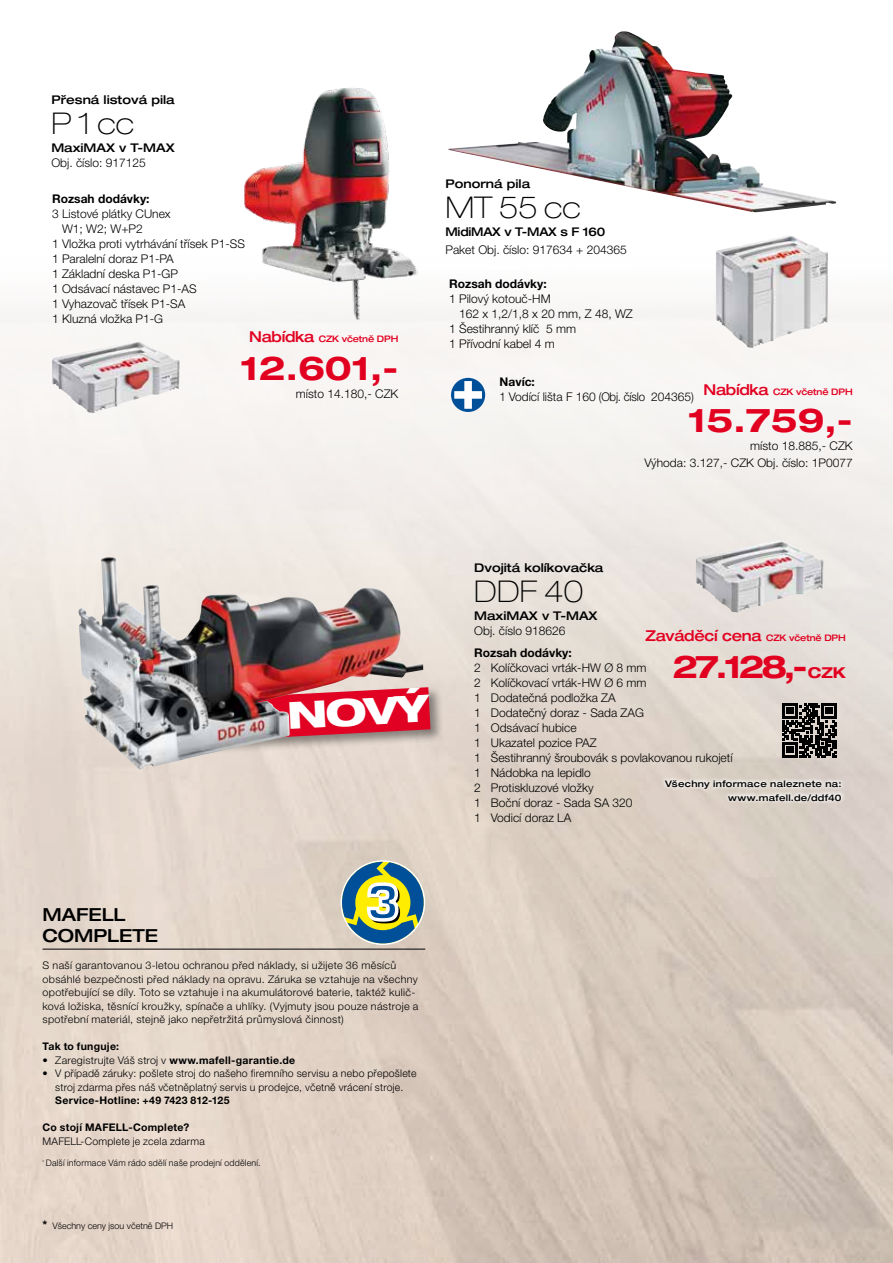
<style>
.page{position:relative;width:893px;height:1263px;background:#fff}
.page>*{position:absolute;margin:0;border:0;box-sizing:border-box;transform-origin:0 0}
.t1{font:800 expanded 37.35px "Helvetica Neue";color:#fff;scale:1.11 1}
.t2{font:700 expanded 33px "Helvetica Neue LT Pro";color:#e20020}
.t3{font:700 expanded 31.5px "Helvetica Neue LT Pro";color:#e20020}
.t4{font:100 expanded 30px "Helvetica Neue LT Pro";color:#000}
.t5{font:500 expanded 18px/21.6px "Helvetica Neue LT Pro";color:#000}
.t6{font:500 expanded 15px "Helvetica Neue LT Pro";letter-spacing:-.02em;color:#e20020;scale:.96 1}
.t7{font:300 12px/15px "Helvetica Neue LT Pro";color:#000}
.t8{font:500 expanded 12px "Helvetica Neue LT Pro";color:#000}
.t9{font:700 12px "Helvetica Neue LT Pro";color:#000}
.t10{font:300 12px "Helvetica Neue LT Pro";color:#000;scale:.95 1}
.t11{font:500 expanded 12px "Helvetica Neue LT Pro";letter-spacing:-.02em;color:#000;scale:.96 1}
.t12{font:300 11.85px "Helvetica Neue LT Pro";color:#000}
.t13{font:300 10.5px/13.5px "Helvetica Neue LT Pro";letter-spacing:.025em;color:#000}
.t14{font:700 10.5px "Helvetica Neue LT Pro";letter-spacing:.025em;color:#000}
.t15{font:300 9px "Helvetica Neue LT Pro";letter-spacing:.02em;color:#000}
.t16{font:500 expanded 9px/13.5px "Helvetica Neue LT Pro";letter-spacing:.035em;color:#000;text-align:right}
.t17{font:500 expanded 9px "Helvetica Neue LT Pro";letter-spacing:-.02em;color:#e20020;scale:.96 1}
.t18{font:300 9px "Helvetica Neue LT Pro";color:#000}
.s1{font-size:15px}
.s2{font-weight:700}
.s3{font-weight:700;font-size:12px}
.s4{font-size:9px}
</style>
<div class="page">
<img style="left:0;top:202px;width:893px;height:1061px">
<svg style="left:342px;top:862px;width:82px;height:81px;background:#85a185"></svg>
<img style="left:716px;top:235px;width:112px;height:113px">
<img style="left:448px;top:31px;width:388px;height:182px">
<img style="left:52px;top:341px;width:128px;height:72px">
<img style="left:243px;top:88px;width:174px;height:232px">
<img style="left:696px;top:540px;width:128px;height:73px">
<div style="left:451px;top:378px;width:34px;height:34px;background:#005099;border-radius:50%"></div>
<svg style="left:454px;top:381px;width:28px;height:28px"></svg>
<hr style="left:43px;top:949px;width:382px;height:1px;background:#000">
<svg style="left:660px;top:776px;width:185px;height:29px;background:#e2dad2"></svg>
<svg style="left:783px;top:703px;width:54px;height:54px;background:#43403e"></svg>
<div style="left:179px;top:685px;width:265px;height:71px;background:#000;opacity:.42"></div>
<svg style="left:423px;top:687px;width:7px;height:55px"></svg>
<img style="left:78px;top:557px;width:345px;height:213px">
<p class="t8" style="left:51px;top:92px;width:125px">Přesná listová pila</p>
<h3 class="t4" style="left:51px;top:105px;width:84px">P 1 cc</h3>
<p class="t8" style="left:51px;top:140px;width:125px">MaxiMAX v T-MAX</p>
<p class="t7" style="left:51px;top:155px;width:96px">Obj. číslo: 917125</p>
<p class="t9" style="left:52px;top:191px;width:99px">Rozsah dodávky:</p>
<p class="t7" style="left:52px;top:206px;width:120px">3 Listové plátky CUnex</p>
<p class="t7" style="left:62px;top:221px;width:82px">W1; W2; W+P2</p>
<p class="t7" style="left:52px;top:236px;width:194px">1 Vložka proti vytrhávání třísek P1-SS</p>
<p class="t7" style="left:52px;top:251px;width:123px">1 Paralelní doraz P1-PA</p>
<p class="t7" style="left:52px;top:266px;width:128px">1 Základní deska P1-GP</p>
<p class="t7" style="left:52px;top:281px;width:146px">1 Odsávací nástavec P1-AS</p>
<p class="t7" style="left:52px;top:296px;width:135px">1 Vyhazovač třísek P1-SA</p>
<p class="t7" style="left:52px;top:311px;width:113px">1 Kluzná vložka P1-G</p>
<p class="t17" style="left:249px;top:333px;width:157px"><span class="s1">Nabídka</span> CZK včetně DPH</p>
<h2 class="t2" style="left:241px;top:346px;width:159px">12.601,-</h2>
<p class="t7" style="left:296px;top:386px;width:104px">místo 14.180,- CZK</p>
<p class="t8" style="left:445px;top:176px;width:86px">Ponorná pila</p>
<h3 class="t4" style="left:445px;top:189px;width:137px">MT 55 cc</h3>
<p class="t11" style="left:445px;top:224px;width:168px">MidiMAX v T-MAX s F 160</p>
<p class="t7" style="left:445px;top:242px;width:183px">Paket Obj. číslo: 917634 + 204365</p>
<p class="t9" style="left:449px;top:276px;width:99px">Rozsah dodávky:</p>
<p class="t7" style="left:449px;top:291px;width:103px">1 Pilový kotouč-HM</p>
<p class="t7" style="left:459px;top:306px;width:175px">162 x 1,2/1,8 x 20 mm, Z 48, WZ</p>
<p class="t7" style="left:449px;top:321px;width:128px">1 Šestihranný klíč 5 mm</p>
<p class="t7" style="left:449px;top:336px;width:107px">1 Přívodní kabel 4 m</p>
<p class="t9" style="left:500px;top:374px;width:37px">Navíc:</p>
<p class="t10" style="left:500px;top:390px;width:206px">1 Vodící lišta F 160 (Obj. číslo 204365)</p>
<p class="t17" style="left:704px;top:386px;width:157px"><span class="s1">Nabídka</span> CZK včetně DPH</p>
<h2 class="t2" style="left:688px;top:399px;width:166px">15.759,-</h2>
<p class="t7" style="left:750px;top:438px;width:104px">místo 18.885,- CZK</p>
<p class="t12" style="left:644px;top:456px;width:210px">Výhoda: 3.127,- CZK Obj. číslo: 1P0077</p>
<h1 class="t1" style="left:286px;top:691px;width:130px;rotate:-3deg">NOVÝ</h1>
<h3 class="t5" style="left:43px;top:903px;width:117px">MAFELL<br>COMPLETE</h3>
<p class="t13" style="left:43px;top:959px;width:377px">S naší garantovanou 3-letou ochranou před náklady, si užijete 36 měsíců obsáhlé bezpečnosti před náklady na opravu. Záruka se vztahuje na všechny opotřebující se díly. Toto se vztahuje i na akumulátorové baterie, taktéž kulič&shy;ková ložiska, těsnící kroužky, spínače a uhlíky. (Vyjmuty jsou pouze nástroje a spotřební materiál, stejně jako nepřetržitá průmyslová činnost)</p>
<p class="t14" style="left:43px;top:1040px;width:78px">Tak to funguje:</p>
<p class="t13" style="left:43px;top:1053px;width:254px">• Zaregistrujte Váš stroj v <span class="s2">www.mafell-garantie.de</span></p>
<p class="t13" style="left:43px;top:1067px;width:375px;text-align:center">• V případě záruky: pošlete stroj do našeho firemního servisu a nebo přepošlete stroj zdarma přes náš včetněplatný servis u prodejce, včetně vrácení stroje.</p>
<p class="t14" style="left:55px;top:1094px;width:176px">Service-Hotline: +49 7423 812-125</p>
<p class="t14" style="left:43px;top:1121px;width:148px">Co stojí MAFELL-Complete?</p>
<p class="t13" style="left:43px;top:1134px;width:164px">MAFELL-Complete je zcela zdarma</p>
<p class="t15" style="left:43px;top:1158px;width:219px"><sup>*</sup> Další informace Vám rádo sdělí naše prodejní oddělení.</p>
<p class="t18" style="left:43px;top:1220px;width:132px"><span class="s3">*</span> Všechny ceny jsou včetně DPH</p>
<p class="t8" style="left:474px;top:560px;width:131px">Dvojitá kolíkovačka</p>
<h3 class="t4" style="left:474px;top:572px;width:110px">DDF 40</h3>
<p class="t8" style="left:474px;top:608px;width:125px">MaxiMAX v T-MAX</p>
<p class="t7" style="left:474px;top:623px;width:93px">Obj. číslo 918626</p>
<p class="t9" style="left:474px;top:645px;width:99px">Rozsah dodávky:</p>
<p class="t7" style="left:474px;top:660px;width:260px">2 Kolíčkovaci vrták-HW Ø 8 mm<br>2 Kolíčkovací vrták-HW Ø 6 mm<br>1 Dodatečná podložka ZA<br>1 Dodatečný doraz - Sada ZAG<br>1 Odsávací hubice<br>1 Ukazatel pozice PAZ<br>1 Šestihranný šroubovák s povlakovanou rukojetí<br>1 Nádobka na lepidlo<br>2 Protiskluzové vložky<br>1 Boční doraz - Sada SA 320<br>1 Vodicí doraz LA</p>
<p class="t6" style="left:646px;top:626px;width:210px">Zaváděcí cena <span class="s4">CZK včetně DPH</span></p>
<h3 class="t3" style="left:673px;top:646px;width:175px">27.128,-<span class="s1">CZK</span></h3>
<p class="t16" style="left:665px;top:777px;width:178px">Všechny informace naleznete na: www.mafell.de/ddf40</p>
</div>
